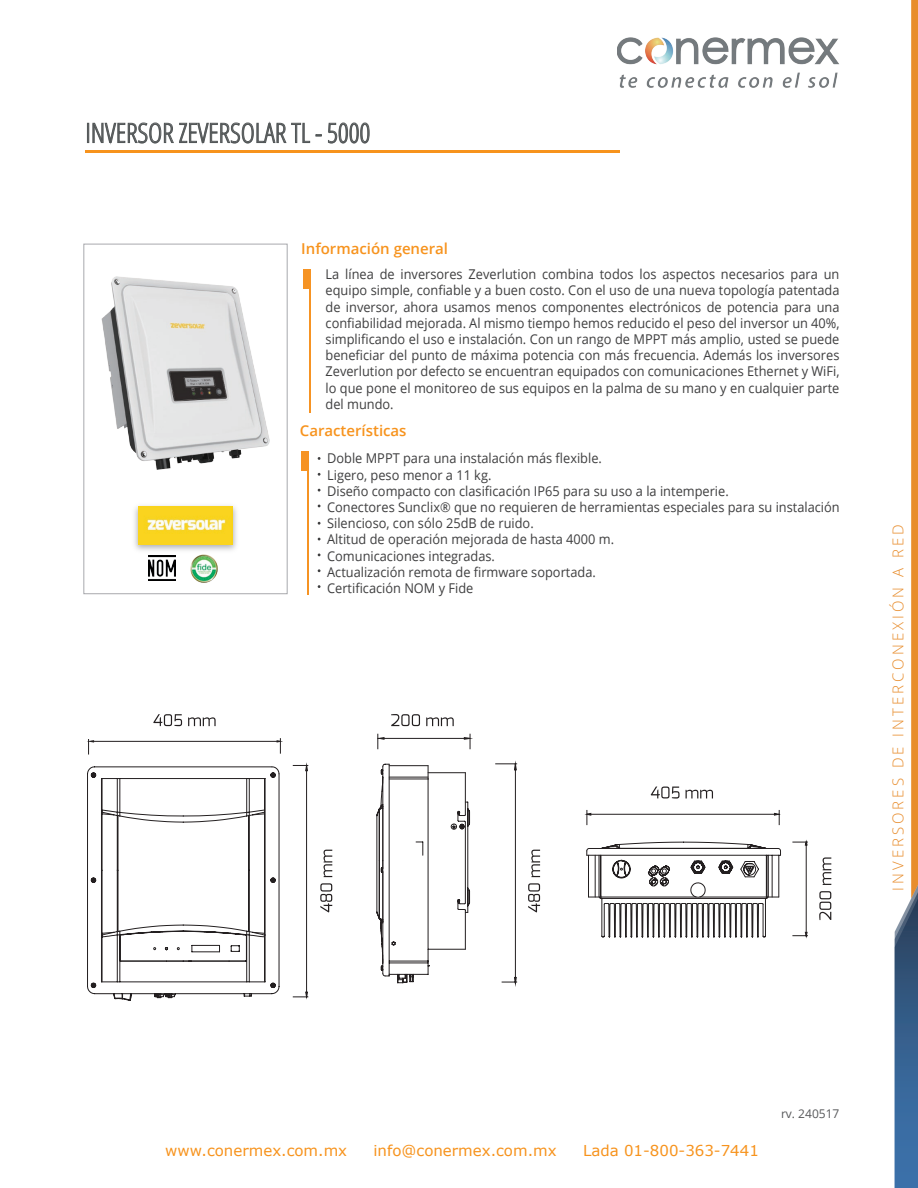
<style>
.page{position:relative;width:918px;height:1188px;background:#fff}
.page>*{position:absolute;margin:0;border:0;box-sizing:border-box;transform-origin:0 0}
.t1{font:300 condensed 27px "Open Sans";color:#535758}
.t2{font:15px "Verdana";color:#f7931d}
.t3{font:600 15px "Open Sans";color:#f7931d}
.t4{font:300 15px "Open Sans";letter-spacing:.2em;color:#e88d2d}
.t5{font:13.5px/16.2px "Open Sans";color:#3e3e3f;text-align:justify;scale:.95 1}
.t6{font:12px "Open Sans";color:#57585a}
</style>
<div class="page">
<div style="left:83px;top:244px;width:205px;height:350px;border:1px solid #a8a9ad"></div>
<div style="left:87px;top:123px;width:2px;height:20px;border:1px solid #535758"></div>
<svg style="left:93px;top:122px;width:217px;height:23px"></svg>
<svg style="left:316px;top:134px;width:6px;height:2px"></svg>
<svg style="left:328px;top:123px;width:42px;height:20px"></svg>
<hr style="left:85px;top:151px;width:535px;height:2px;background:#f7931d">
<div style="left:303px;top:269px;width:6px;height:20px;background:#f69323"></div>
<hr style="left:309px;top:269px;width:1px;height:143px;background:#f69323">
<div style="left:301px;top:451px;width:7px;height:20px;background:#f69323"></div>
<hr style="left:308px;top:451px;width:1px;height:144px;background:#f69323">
<svg style="left:895px;top:0;width:23px;height:1188px"></svg>
<img style="left:617px;top:38px;width:222px;height:50px">
<img style="left:102px;top:277px;width:167px;height:192px">
<img style="left:134px;top:505px;width:103px;height:51px">
<img style="left:138px;top:507px;width:95px;height:37px">
<img style="left:184px;top:551px;width:40px;height:32px">
<img style="left:149px;top:556px;width:27px;height:25px">
<svg style="left:495px;top:763px;width:23px;height:221px"></svg>
<hr style="left:378px;top:738px;width:92px;height:1px;background:#231f20">
<svg style="left:464px;top:734px;width:9px;height:15px"></svg>
<svg style="left:377px;top:734px;width:8px;height:15px"></svg>
<svg style="left:376px;top:763px;width:94px;height:220px"></svg>
<svg style="left:292px;top:764px;width:17px;height:234px"></svg>
<svg style="left:87px;top:766px;width:14px;height:229px"></svg>
<hr style="left:91px;top:741px;width:189px;height:1px;background:#231f20">
<svg style="left:277px;top:738px;width:6px;height:16px"></svg>
<svg style="left:87px;top:739px;width:7px;height:16px"></svg>
<svg style="left:153px;top:714px;width:29px;height:12px"></svg>
<svg style="left:188px;top:717px;width:28px;height:9px"></svg>
<svg style="left:651px;top:787px;width:29px;height:12px"></svg>
<svg style="left:686px;top:790px;width:27px;height:8px"></svg>
<svg style="left:391px;top:714px;width:29px;height:12px"></svg>
<svg style="left:426px;top:717px;width:28px;height:9px"></svg>
<svg style="left:819px;top:891px;width:12px;height:29px"></svg>
<svg style="left:823px;top:857px;width:8px;height:28px"></svg>
<svg style="left:320px;top:883px;width:12px;height:30px"></svg>
<svg style="left:324px;top:850px;width:8px;height:27px"></svg>
<svg style="left:528px;top:883px;width:12px;height:30px"></svg>
<svg style="left:531px;top:850px;width:9px;height:27px"></svg>
<svg style="left:586px;top:810px;width:222px;height:128px"></svg>
<svg style="left:101px;top:766px;width:179px;height:235px"></svg>
<h1 class="t1" style="left:85px;top:114px;width:287px">INVERSOR ZEVERSOLAR TL - 5000</h1>
<p class="t3" style="left:301px;top:238px;width:148px">Información general</p>
<p class="t5" style="left:326px;top:266px;width:542px">La línea de inversores Zeverlution combina todos los aspectos necesarios para un equipo simple, confiable y a buen costo. Con el uso de una nueva topología patentada de inversor, ahora usamos menos componentes electrónicos de potencia para una confiabilidad mejorada. Al mismo tiempo hemos reducido el peso del inversor un 40%, simplificando el uso e instalación. Con un rango de MPPT más amplio, usted se puede beneficiar del punto de máxima potencia con más frecuencia. Además los inversores Zeverlution por defecto se encuentran equipados con comunicaciones Ethernet y WiFi, lo que pone el monitoreo de sus equipos en la palma de su mano y en cualquier parte del mundo.</p>
<p class="t3" style="left:300px;top:421px;width:108px">Características</p>
<p class="t5" style="left:327px;top:450px;width:541px;text-align:left">Doble MPPT para una instalación más flexible.<br>Ligero, peso menor a 11 kg.<br>Diseño compacto con clasificación IP65 para su uso a la intemperie.<br>Conectores Sunclix® que no requieren de herramientas especiales para su instalación Silencioso, con sólo 25dB de ruido.<br>Altitud de operación mejorada de hasta 4000 m.<br>Comunicaciones integradas.<br>Actualización remota de firmware soportada.<br>Certificación NOM y Fide</p>
<p class="t4" style="left:888px;top:891px;width:368px;rotate:-90deg">INVERSORES DE INTERCONEXIÓN A RED</p>
<p class="t2" style="left:165px;top:1141px;width:183px">www.conermex.com.mx</p>
<p class="t2" style="left:374px;top:1141px;width:185px">info@conermex.com.mx</p>
<p class="t2" style="left:583px;top:1141px;width:177px">Lada 01-800-363-7441</p>
<p class="t6" style="left:781px;top:1106px;width:60px">rv. 240517</p>
</div>
